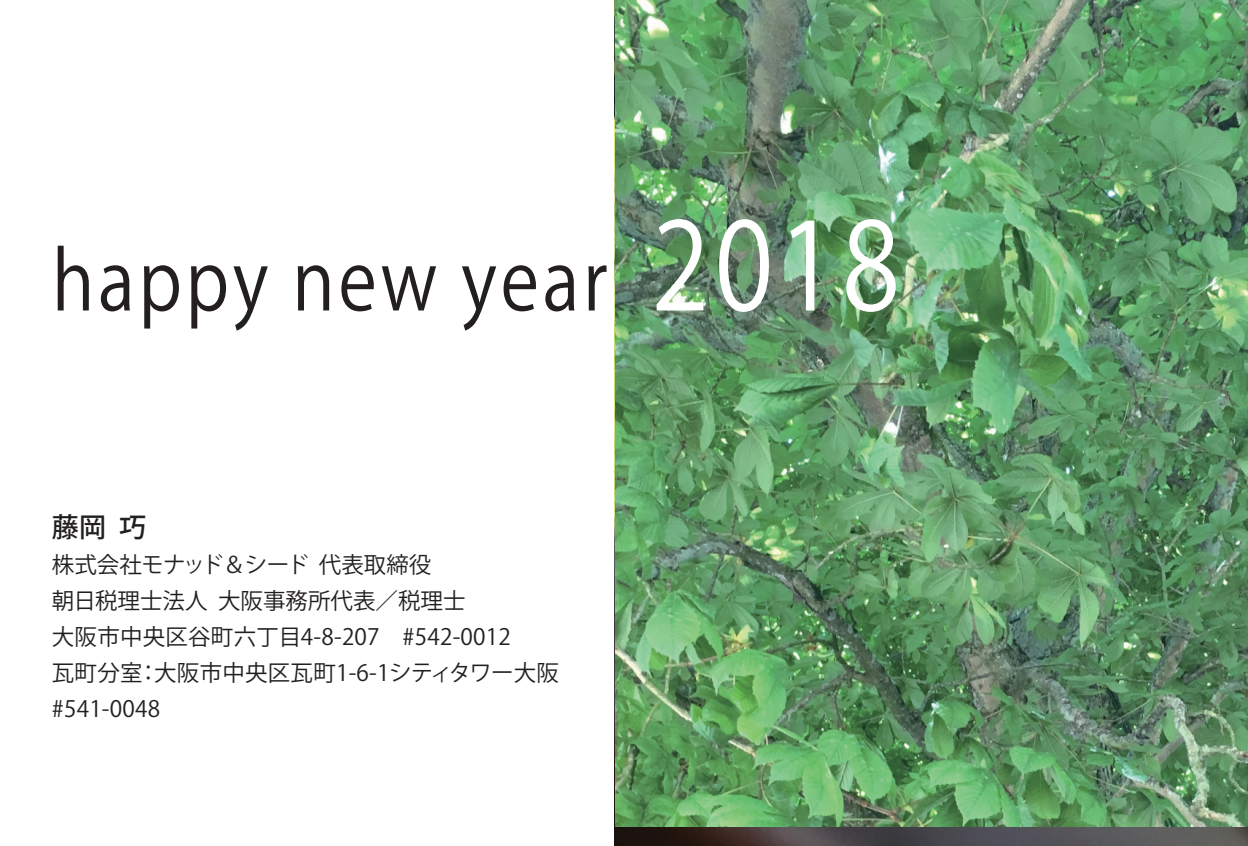
<style>
.page{position:relative;width:1248px;height:846px;background:#fff}
.page>*{position:absolute;margin:0;border:0;box-sizing:border-box;transform-origin:0 0}
.t1{font:81px "Koz Go Pro";letter-spacing:.05em;color:#231f20;scale:.88 1}
.t2{font:500 27px "Koz Go Pro";color:#231f20}
.t3{font:22.5px/36px "Koz Go Pro";color:#231f20}
.s1{font-size:120px;color:#fff}
</style>
<div class="page">
<img style="left:615px;top:0;width:633px;height:846px">
<img style="left:615px;top:0;width:632px;height:827px">
<h1 class="t1" style="left:52px;top:228px;width:965px">happy new year <span class="s1">2018</span></h1>
<p class="t2" style="left:52px;top:510px;width:96px">藤岡 巧</p>
<p class="t3" style="left:52px;top:547px;width:509px">株式会社モナッド＆シード 代表取締役<br>朝日税理士法人 大阪事務所代表／税理士<br>大阪市中央区谷町六丁目4-8-207　#542-0012<br>瓦町分室：大阪市中央区瓦町1-6-1シティタワー大阪#541-0048</p>
</div>
